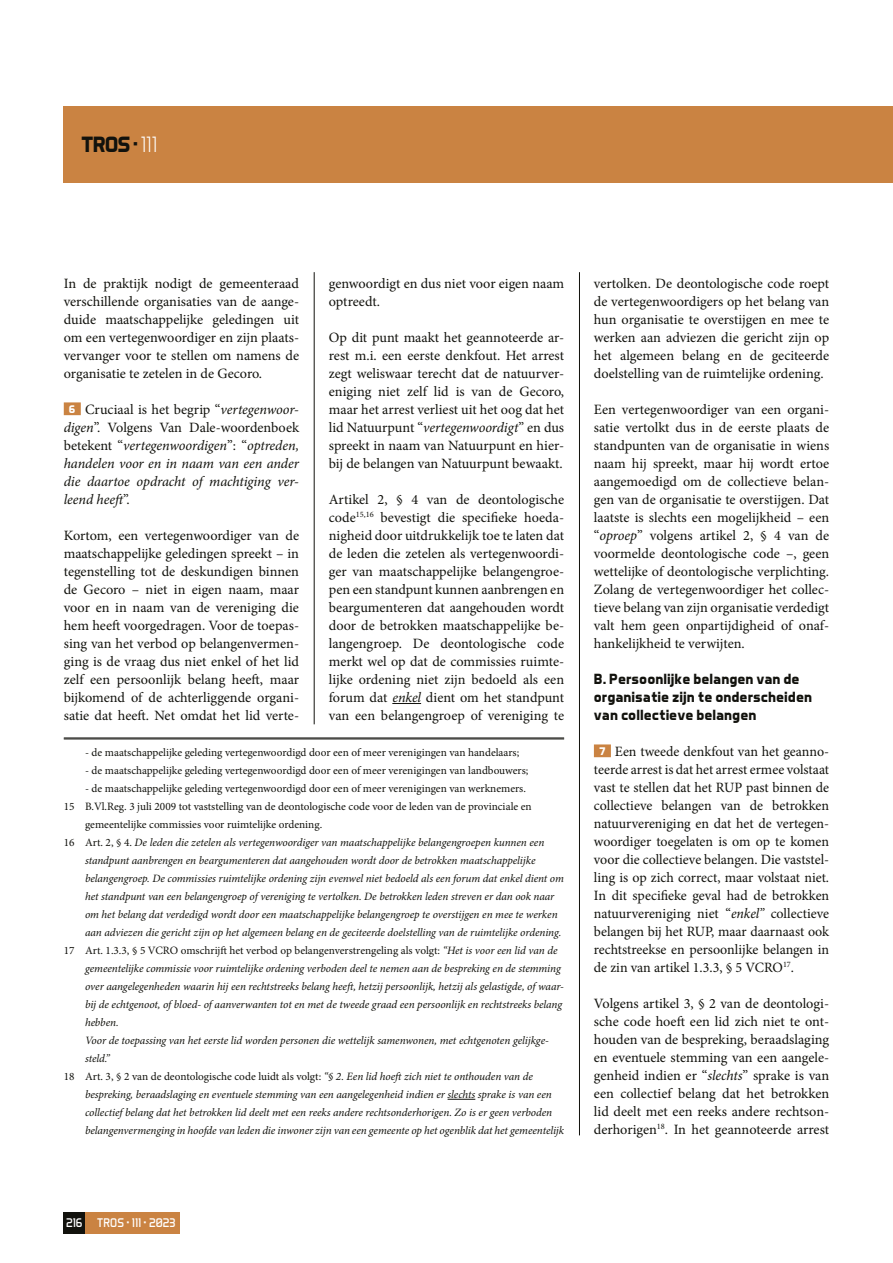
<style>
.page{position:relative;width:893px;height:1263px;background:#fff}
.page>*{position:absolute;margin:0;border:0;box-sizing:border-box;transform-origin:0 0}
.t1{font:700 22.5px "Aero Matics";color:#12120d}
.t2{font:700 15px/18px "Aero Matics";color:#12120d}
.t3{font:14.25px/18px "Minion Pro";color:#12120d;text-align:justify}
.t4{font:italic 14.25px/18px "Minion Pro";letter-spacing:-.005em;color:#12120d;text-align:justify}
.t5{font:12.75px "Aero Matics";color:#fff}
.t6{font:italic 11.25px "Minion Pro";letter-spacing:-.005em;color:#12120d}
.t7{font:11.25px "Minion Pro";color:#12120d}
.s1{font-weight:300;color:#fff}
.s2{font-family:"Aero Matics";font-weight:700;font-style:normal;font-size:11.25px;color:#fff}
.s3{font-style:normal}
.s4{font-style:italic}
.s5{font-family:"Aero Matics";font-weight:700;font-size:11.25px;color:#fff}
</style>
<div class="page">
<div style="left:64px;top:402px;width:17px;height:13px;background:#ca8342"></div>
<svg style="left:392px;top:703px;width:29px;height:1px"></svg>
<div style="left:594px;top:744px;width:17px;height:13px;background:#ca8342"></div>
<div style="left:64px;top:106px;width:829px;height:77px;background:#ca8342"></div>
<hr style="left:314px;top:272px;width:1px;height:452px;background:#12120d">
<hr style="left:579px;top:272px;width:1px;height:863px;background:#12120d">
<hr style="left:64px;top:737px;width:500px;height:1px;background:#12120d">
<hr style="left:64px;top:739px;width:500px;height:1px;background:#12120d">
<svg style="left:448px;top:1099px;width:27px;height:1px"></svg>
<div style="left:64px;top:1212px;width:21px;height:21px;background:#12120d"></div>
<div style="left:85px;top:1212px;width:95px;height:21px;background:#ca8342"></div>
<h1 class="t1" style="left:81px;top:131px;width:78px">TROS • <span class="s1">111</span></h1>
<p class="t3" style="left:64px;top:275px;width:237px">In de praktijk nodigt de gemeenteraad verschillende organisaties van de aange&shy;duide maatschappelijke geledingen uit om een vertegenwoordiger en zijn plaats&shy;vervanger voor te stellen om namens de organisatie te zetelen in de Gecoro.</p>
<p class="t4" style="left:64px;top:400px;width:237px;text-indent:5px"><span class="s2">6</span> <span class="s3">Cruciaal is het begrip “</span>vertegenwoor&shy;digen<span class="s3">”. Volgens Van Dale-woordenboek betekent “</span>vertegenwoordigen<span class="s3">”: “</span>optreden, handelen voor en in naam van een ander die daartoe opdracht of machtiging ver&shy;leend heeft<span class="s3">”.</span></p>
<p class="t3" style="left:64px;top:527px;width:237px">Kortom, een vertegenwoordiger van de maatschappelijke geledingen spreekt – in tegenstelling tot de deskundigen binnen de Gecoro – niet in eigen naam, maar voor en in naam van de vereniging die hem heeft voorgedragen. Voor de toepas&shy;sing van het verbod op belangenvermen&shy;ging is de vraag dus niet enkel of het lid zelf een persoonlijk belang heeft, maar bijkomend of de achterliggende organi&shy;satie dat heeft. Net omdat het lid verte-</p>
<p class="t3" style="left:329px;top:275px;width:237px">genwoordigt en dus niet voor eigen naam optreedt.</p>
<p class="t3" style="left:329px;top:329px;width:237px">Op dit punt maakt het geannoteerde ar&shy;rest m.i. een eerste denkfout. Het arrest zegt weliswaar terecht dat de natuurver&shy;eniging niet zelf lid is van de Gecoro, maar het arrest verliest uit het oog dat het lid Natuurpunt “<span class="s4">vertegenwoordigt</span>” en dus spreekt in naam van Natuurpunt en hier&shy;bij de belangen van Natuurpunt bewaakt.</p>
<p class="t3" style="left:329px;top:490px;width:237px">Artikel 2, § 4 van de deontologische code<sup>15,16</sup> bevestigt die specifieke hoeda&shy;nigheid door uitdrukkelijk toe te laten dat de leden die zetelen als vertegenwoordi&shy;ger van maatschappelijke belangengroe&shy;pen een standpunt kunnen aanbrengen en beargumenteren dat aangehouden wordt door de betrokken maatschappelijke be&shy;langengroep. De deontologische code merkt wel op dat de commissies ruimte&shy;lijke ordening niet zijn bedoeld als een forum dat <span class="s4">enkel</span> dient om het standpunt van een belangengroep of vereniging te</p>
<p class="t7" style="left:85px;top:745px;width:436px">- de maatschappelijke geleding vertegenwoordigd door een of meer verenigingen van handelaars;</p>
<p class="t7" style="left:85px;top:763px;width:445px">- de maatschappelijke geleding vertegenwoordigd door een of meer verenigingen van landbouwers;</p>
<p class="t7" style="left:85px;top:781px;width:442px">- de maatschappelijke geleding vertegenwoordigd door een of meer verenigingen van werknemers.</p>
<p class="t7" style="left:64px;top:799px;width:469px">15 B.Vl.Reg. 3 juli 2009 tot vaststelling van de deontologische code voor de leden van de provinciale en</p>
<p class="t7" style="left:85px;top:817px;width:239px">gemeentelijke commissies voor ruimtelijke ordening.</p>
<p class="t6" style="left:64px;top:835px;width:482px"><span class="s3">16 Art. 2, § 4.</span> De leden die zetelen als vertegenwoordiger van maatschappelijke belangengroepen kunnen een</p>
<p class="t6" style="left:85px;top:853px;width:452px">standpunt aanbrengen en beargumenteren dat aangehouden wordt door de betrokken maatschappelijke</p>
<p class="t6" style="left:85px;top:871px;width:480px">belangengroep. De commissies ruimtelijke ordening zijn evenwel niet bedoeld als een forum dat enkel dient om</p>
<p class="t6" style="left:85px;top:889px;width:471px">het standpunt van een belangengroep of vereniging te vertolken. De betrokken leden streven er dan ook naar</p>
<p class="t6" style="left:85px;top:907px;width:474px">om het belang dat verdedigd wordt door een maatschappelijke belangengroep te overstijgen en mee te werken</p>
<p class="t6" style="left:85px;top:925px;width:478px">aan adviezen die gericht zijn op het algemeen belang en de geciteerde doelstelling van de ruimtelijke ordening.</p>
<p class="t7" style="left:64px;top:943px;width:495px">17 Art. 1.3.3, § 5 VCRO omschrijft het verbod op belangenverstrengeling als volgt: <span class="s4">“Het is voor een lid van de</span></p>
<p class="t6" style="left:85px;top:961px;width:477px">gemeentelijke commissie voor ruimtelijke ordening verboden deel te nemen aan de bespreking en de stemming</p>
<p class="t6" style="left:85px;top:979px;width:480px">over aangelegenheden waarin hij een rechtstreeks belang heeft, hetzij persoonlijk, hetzij als gelastigde, of waar-</p>
<p class="t6" style="left:85px;top:997px;width:479px">bij de echtgenoot, of bloed- of aanverwanten tot en met de tweede graad een persoonlijk en rechtstreeks belang</p>
<p class="t6" style="left:85px;top:1015px;width:35px">hebben.</p>
<p class="t6" style="left:85px;top:1033px;width:465px">Voor de toepassing van het eerste lid worden personen die wettelijk samenwonen, met echtgenoten gelijkge-</p>
<p class="t6" style="left:85px;top:1051px;width:26px">steld.”</p>
<p class="t7" style="left:64px;top:1069px;width:471px">18 Art. 3, § 2 van de deontologische code luidt als volgt: <span class="s4">“§ 2. Een lid hoeft zich niet te onthouden van de</span></p>
<p class="t6" style="left:85px;top:1087px;width:468px">bespreking, beraadslaging en eventuele stemming van een aangelegenheid indien er slechts sprake is van een</p>
<p class="t6" style="left:85px;top:1105px;width:469px">collectief belang dat het betrokken lid deelt met een reeks andere rechtsonderhorigen. Zo is er geen verboden</p>
<p class="t6" style="left:85px;top:1123px;width:481px">belangenvermenging in hoofde van leden die inwoner zijn van een gemeente op het ogenblik dat het gemeentelijk</p>
<p class="t3" style="left:594px;top:275px;width:237px">vertolken. De deontologische code roept de vertegenwoordigers op het belang van hun organisatie te overstijgen en mee te werken aan adviezen die gericht zijn op het algemeen belang en de geciteerde doelstelling van de ruimtelijke ordening.</p>
<p class="t3" style="left:594px;top:401px;width:237px">Een vertegenwoordiger van een organi&shy;satie vertolkt dus in de eerste plaats de standpunten van de organisatie in wiens naam hij spreekt, maar hij wordt ertoe aangemoedigd om de collectieve belan&shy;gen van de organisatie te overstijgen. Dat laatste is slechts een mogelijkheid – een “<span class="s4">oproep</span>” volgens artikel 2, § 4 van de voormelde deontologische code –, geen wettelijke of deontologische verplichting.<br>Zolang de vertegenwoordiger het collec&shy;tieve belang van zijn organisatie verdedigt valt hem geen onpartijdigheid of onaf&shy;hankelijkheid te verwijten.</p>
<p class="t2" style="left:594px;top:670px;width:220px">B. Persoonlijke belangen van de organisatie zijn te onderscheiden van collectieve belangen</p>
<p class="t3" style="left:594px;top:743px;width:237px;text-indent:5px"><span class="s5">7</span> Een tweede denkfout van het geanno&shy;teerde arrest is dat het arrest ermee volstaat vast te stellen dat het RUP past binnen de collectieve belangen van de betrokken natuurvereniging en dat het de vertegen&shy;woordiger toegelaten is om op te komen voor die collectieve belangen. Die vaststel&shy;ling is op zich correct, maar volstaat niet.<br>In dit specifieke geval had de betrokken natuurvereniging niet “<span class="s4">enkel”</span> collectieve belangen bij het RUP, maar daarnaast ook rechtstreekse en persoonlijke belangen in de zin van artikel 1.3.3, § 5 VCRO<sup>17</sup>.</p>
<p class="t3" style="left:594px;top:995px;width:237px">Volgens artikel 3, § 2 van de deontologi&shy;sche code hoeft een lid zich niet te ont&shy;houden van de bespreking, beraadslaging en eventuele stemming van een aangele&shy;genheid indien er “<span class="s4">slechts</span>” sprake is van een collectief belang dat het betrokken lid deelt met een reeks andere rechtson&shy;derhorigen<sup>18</sup>. In het geannoteerde arrest</p>
<p class="t5" style="left:66px;top:1215px;width:111px">216 TROS • 111 • 2023</p>
</div>
